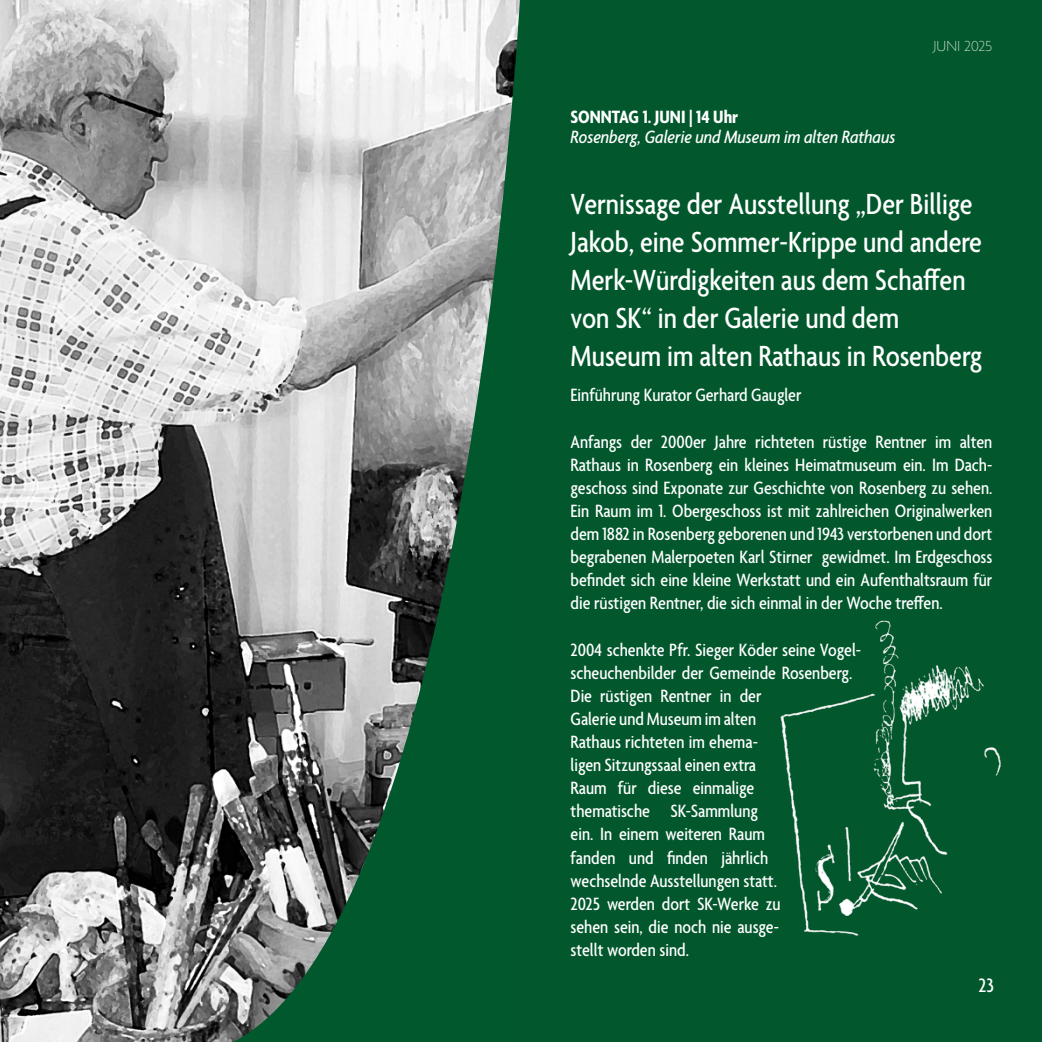
<style>
.page{position:relative;width:1042px;height:1042px;background:#fff}
.page>*{position:absolute;margin:0;border:0;box-sizing:border-box;transform-origin:0 0}
.t1{font:500 condensed 31.5px/37.8px "Agenda";color:#fff}
.t2{font:500 condensed 21px "Agenda";color:#fff}
.t3{font:500 condensed 19.25px/23.1px "Agenda";color:#fff;text-align:justify}
.t4{font:italic 500 condensed 19.25px "Agenda";color:#fff}
.t5{font:700 condensed 19.25px "Agenda";color:#fff}
.t6{font:100 15.75px "Agenda";color:#fff}
</style>
<div class="page">
<div style="left:521px;top:0;width:521px;height:1042px;background:#02582c"></div>
<svg style="left:0;top:0;width:521px;height:1042px;background:#7f8d86"></svg>
<img style="left:780px;top:620px;width:221px;height:316px">
<p class="t5" style="left:570px;top:106px;width:169px">SONNTAG 1. JUNI | 14 Uhr</p>
<p class="t4" style="left:570px;top:126px;width:326px">Rosenberg, Galerie und Museum im alten Rathaus</p>
<p class="t6" style="left:933px;top:37px;width:60px">JUNI 2025</p>
<h1 class="t1" style="left:570px;top:187px;width:413px">Vernissage der Ausstellung „Der Billige Jakob, eine Sommer-Krippe und andere Merk-Würdigkeiten aus dem Schaffen von SK“ in der Galerie und dem Museum im alten Rathaus in Rosenberg</h1>
<p class="t3" style="left:570px;top:385px;width:232px">Einführung Kurator Gerhard Gaugler</p>
<p class="t3" style="left:570px;top:431px;width:423px">Anfangs der 2000er Jahre richteten rüstige Rentner im alten Rathaus in Rosenberg ein kleines Heimatmuseum ein. Im Dach&shy;geschoss sind Exponate zur Geschichte von Rosenberg zu sehen.<br>Ein Raum im 1. Obergeschoss ist mit zahlreichen Originalwerken dem 1882 in Rosenberg geborenen und 1943 verstorbenen und dort begrabenen Malerpoeten Karl Stirner gewidmet. Im Erdgeschoss befindet sich eine kleine Werkstatt und ein Aufenthaltsraum für die rüstigen Rentner, die sich einmal in der Woche treffen.</p>
<p class="t3" style="left:570px;top:639px;width:292px;text-align:left">2004 schenkte Pfr. Sieger Köder seine Vogel&shy;scheuchenbilder der Gemeinde Rosenberg.<br>Die rüstigen Rentner in der<br>Galerie und Museum im alten<br>Rathaus richteten im ehema-<br>ligen Sitzungssaal einen extra<br>Raum für diese einmalige<br>thematische SK-Sammlung<br>ein. In einem weiteren Raum<br>fanden und finden jährlich<br>wechselnde Ausstellungen statt.<br>2025 werden dort SK-Werke zu<br>sehen sein, die noch nie ausge-<br>stellt worden sind.</p>
<p class="t2" style="left:978px;top:974px;width:17px">23</p>
</div>
